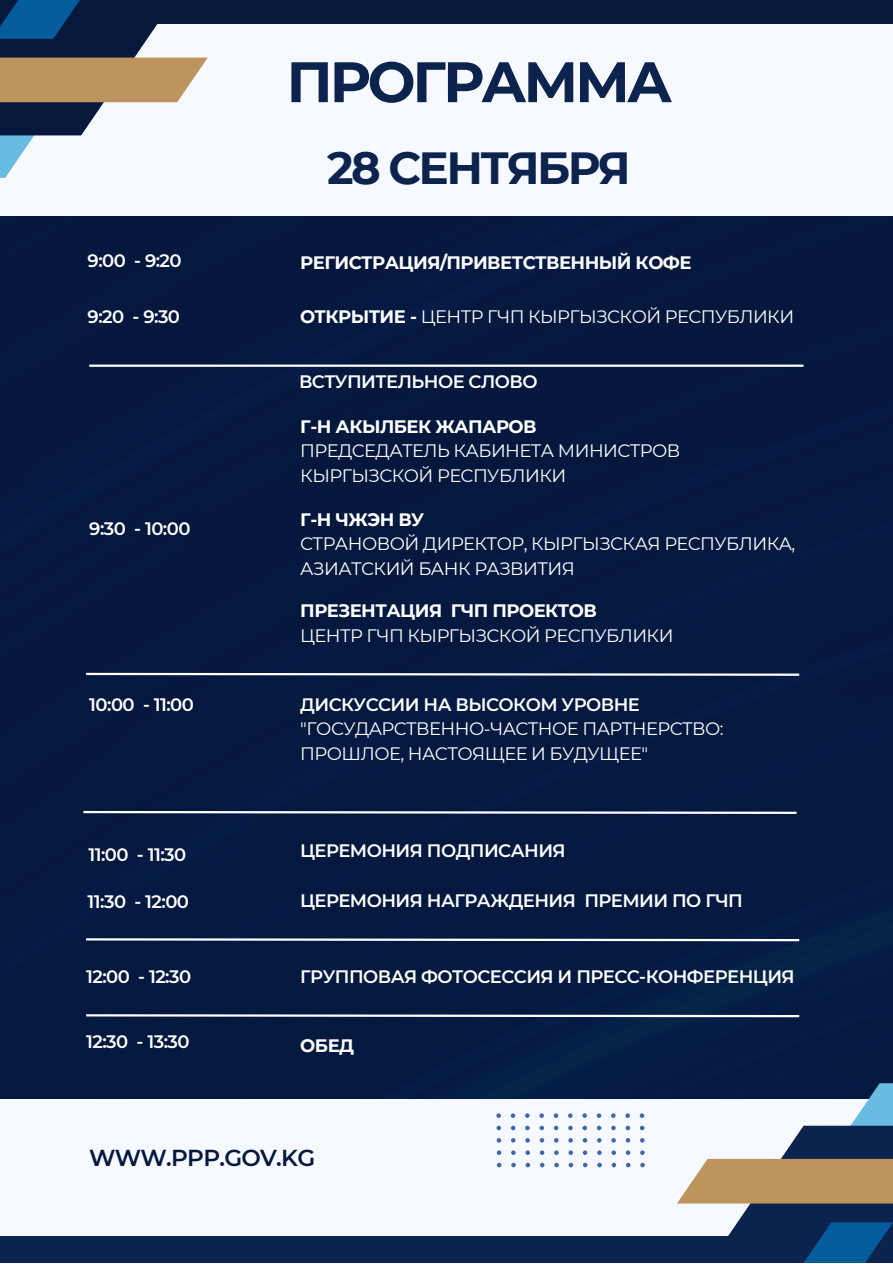
<style>
.page{position:relative;width:893px;height:1264px;background:#fff}
.page>*{position:absolute;margin:0;border:0;box-sizing:border-box;transform-origin:0 0}
.t1{font:700 57px "Montserrat";letter-spacing:-.055em;color:#0c234d}
.t2{font:700 45px "Montserrat";letter-spacing:-.055em;color:#0c234d}
.t3{font:600 23.1px "Montserrat";letter-spacing:-.03em;color:#06193c}
.t4{font:18px "Montserrat";letter-spacing:-.03em;color:#fff}
.t5{font:600 18px "Montserrat";letter-spacing:-.03em;color:#fff}
.t6{font:700 18px "Montserrat";letter-spacing:-.03em;color:#fff}
.s1{font-weight:700}
</style>
<div class="page">
<div style="left:0;top:0;width:892px;height:1262px;background:#f6f9ff"></div>
<div style="left:0;top:216px;width:892px;height:882px;background:#05193e"></div>
<svg style="left:0;top:0;width:208px;height:178px"></svg>
<div style="left:139px;top:0;width:753px;height:24px;background:#06193c"></div>
<svg style="left:677px;top:1083px;width:215px;height:179px"></svg>
<div style="left:0;top:1235px;width:745px;height:27px;background:#0c234d"></div>
<hr style="left:89px;top:364px;width:714px;height:3px;background:#fff">
<svg style="left:84px;top:671px;width:717px;height:6px"></svg>
<svg style="left:496px;top:1113px;width:5px;height:4px"></svg>
<svg style="left:510px;top:1113px;width:5px;height:4px"></svg>
<svg style="left:525px;top:1113px;width:4px;height:4px"></svg>
<svg style="left:539px;top:1113px;width:5px;height:4px"></svg>
<svg style="left:553px;top:1113px;width:5px;height:4px"></svg>
<svg style="left:568px;top:1113px;width:4px;height:4px"></svg>
<svg style="left:582px;top:1113px;width:5px;height:4px"></svg>
<svg style="left:596px;top:1113px;width:5px;height:4px"></svg>
<svg style="left:611px;top:1113px;width:4px;height:4px"></svg>
<svg style="left:625px;top:1113px;width:5px;height:4px"></svg>
<svg style="left:639px;top:1113px;width:5px;height:4px"></svg>
<svg style="left:496px;top:1125px;width:5px;height:5px"></svg>
<svg style="left:496px;top:1138px;width:5px;height:4px"></svg>
<svg style="left:496px;top:1150px;width:5px;height:4px"></svg>
<svg style="left:497px;top:1162px;width:4px;height:5px"></svg>
<svg style="left:511px;top:1125px;width:4px;height:5px"></svg>
<svg style="left:525px;top:1125px;width:4px;height:5px"></svg>
<svg style="left:539px;top:1125px;width:5px;height:5px"></svg>
<svg style="left:554px;top:1125px;width:4px;height:5px"></svg>
<svg style="left:568px;top:1125px;width:4px;height:5px"></svg>
<svg style="left:582px;top:1125px;width:5px;height:5px"></svg>
<svg style="left:597px;top:1125px;width:4px;height:5px"></svg>
<svg style="left:611px;top:1125px;width:4px;height:5px"></svg>
<svg style="left:625px;top:1125px;width:5px;height:5px"></svg>
<svg style="left:640px;top:1125px;width:4px;height:5px"></svg>
<svg style="left:511px;top:1138px;width:4px;height:4px"></svg>
<svg style="left:525px;top:1138px;width:5px;height:4px"></svg>
<svg style="left:539px;top:1138px;width:5px;height:4px"></svg>
<svg style="left:554px;top:1138px;width:4px;height:4px"></svg>
<svg style="left:568px;top:1138px;width:5px;height:4px"></svg>
<svg style="left:582px;top:1138px;width:5px;height:4px"></svg>
<svg style="left:597px;top:1138px;width:4px;height:4px"></svg>
<svg style="left:611px;top:1138px;width:5px;height:4px"></svg>
<svg style="left:625px;top:1138px;width:5px;height:4px"></svg>
<svg style="left:640px;top:1138px;width:4px;height:4px"></svg>
<svg style="left:511px;top:1150px;width:4px;height:4px"></svg>
<svg style="left:525px;top:1150px;width:5px;height:4px"></svg>
<svg style="left:539px;top:1150px;width:5px;height:4px"></svg>
<svg style="left:554px;top:1150px;width:4px;height:4px"></svg>
<svg style="left:568px;top:1150px;width:5px;height:4px"></svg>
<svg style="left:582px;top:1150px;width:5px;height:4px"></svg>
<svg style="left:597px;top:1150px;width:4px;height:4px"></svg>
<svg style="left:611px;top:1150px;width:5px;height:4px"></svg>
<svg style="left:625px;top:1150px;width:5px;height:4px"></svg>
<svg style="left:640px;top:1150px;width:4px;height:4px"></svg>
<svg style="left:511px;top:1162px;width:4px;height:5px"></svg>
<svg style="left:525px;top:1162px;width:5px;height:5px"></svg>
<svg style="left:540px;top:1162px;width:4px;height:5px"></svg>
<svg style="left:554px;top:1162px;width:4px;height:5px"></svg>
<svg style="left:568px;top:1162px;width:5px;height:5px"></svg>
<svg style="left:583px;top:1162px;width:4px;height:5px"></svg>
<svg style="left:597px;top:1162px;width:4px;height:5px"></svg>
<svg style="left:611px;top:1162px;width:5px;height:5px"></svg>
<svg style="left:626px;top:1162px;width:4px;height:5px"></svg>
<svg style="left:640px;top:1162px;width:4px;height:5px"></svg>
<svg style="left:84px;top:937px;width:717px;height:5px"></svg>
<svg style="left:81px;top:809px;width:717px;height:6px"></svg>
<svg style="left:84px;top:1013px;width:717px;height:5px"></svg>
<p class="t1" style="left:286px;top:47px;width:387px">ПРОГРАММА</p>
<p class="t2" style="left:327px;top:141px;width:305px">28 СЕНТЯБРЯ</p>
<p class="t5" style="left:88px;top:250px;width:96px">9:00 - 9:20</p>
<p class="t6" style="left:300px;top:251px;width:393px">РЕГИСТРАЦИЯ/ПРИВЕТСТВЕННЫЙ КОФЕ</p>
<p class="t5" style="left:88px;top:305px;width:94px">9:20 - 9:30</p>
<p class="t4" style="left:300px;top:305px;width:495px"><span class="s1">ОТКРЫТИЕ -</span> ЦЕНТР ГЧП КЫРГЫЗСКОЙ РЕСПУБЛИКИ</p>
<p class="t5" style="left:299px;top:370px;width:240px">ВСТУПИТЕЛЬНОЕ СЛОВО</p>
<p class="t6" style="left:300px;top:415px;width:238px">Г-Н АКЫЛБЕК ЖАПАРОВ</p>
<p class="t4" style="left:300px;top:440px;width:381px">ПРЕДСЕДАТЕЛЬ КАБИНЕТА МИНИСТРОВ</p>
<p class="t4" style="left:300px;top:464px;width:267px">КЫРГЫЗСКОЙ РЕСПУБЛИКИ</p>
<p class="t5" style="left:89px;top:518px;width:103px">9:30 - 10:00</p>
<p class="t6" style="left:300px;top:508px;width:125px">Г-Н ЧЖЭН ВУ</p>
<p class="t4" style="left:300px;top:533px;width:496px">СТРАНОВОЙ ДИРЕКТОР, КЫРГЫЗСКАЯ РЕСПУБЛИКА,</p>
<p class="t4" style="left:300px;top:557px;width:276px">АЗИАТСКИЙ БАНК РАЗВИТИЯ</p>
<p class="t6" style="left:300px;top:600px;width:298px">ПРЕЗЕНТАЦИЯ ГЧП ПРОЕКТОВ</p>
<p class="t4" style="left:300px;top:624px;width:375px">ЦЕНТР ГЧП КЫРГЫЗСКОЙ РЕСПУБЛИКИ</p>
<p class="t5" style="left:89px;top:693px;width:106px">10:00 - 11:00</p>
<p class="t5" style="left:300px;top:693px;width:341px">ДИСКУССИИ НА ВЫСОКОМ УРОВНЕ</p>
<p class="t4" style="left:300px;top:718px;width:425px">"ГОСУДАРСТВЕННО-ЧАСТНОЕ ПАРТНЕРСТВО:</p>
<p class="t4" style="left:300px;top:742px;width:349px">ПРОШЛОЕ, НАСТОЯЩЕЕ И БУДУЩЕЕ"</p>
<p class="t5" style="left:88px;top:843px;width:99px">11:00 - 11:30</p>
<p class="t5" style="left:300px;top:839px;width:267px">ЦЕРЕМОНИЯ ПОДПИСАНИЯ</p>
<p class="t5" style="left:88px;top:890px;width:103px">11:30 - 12:00</p>
<p class="t5" style="left:300px;top:889px;width:444px">ЦЕРЕМОНИЯ НАГРАЖДЕНИЯ ПРЕМИИ ПО ГЧП</p>
<p class="t5" style="left:86px;top:965px;width:107px">12:00 - 12:30</p>
<p class="t5" style="left:300px;top:965px;width:496px">ГРУППОВАЯ ФОТОСЕССИЯ И ПРЕСС-КОНФЕРЕНЦИЯ</p>
<p class="t5" style="left:86px;top:1030px;width:105px">12:30 - 13:30</p>
<p class="t6" style="left:300px;top:1034px;width:55px">ОБЕД</p>
<p class="t3" style="left:89px;top:1143px;width:227px">WWW.PPP.GOV.KG</p>
</div>
